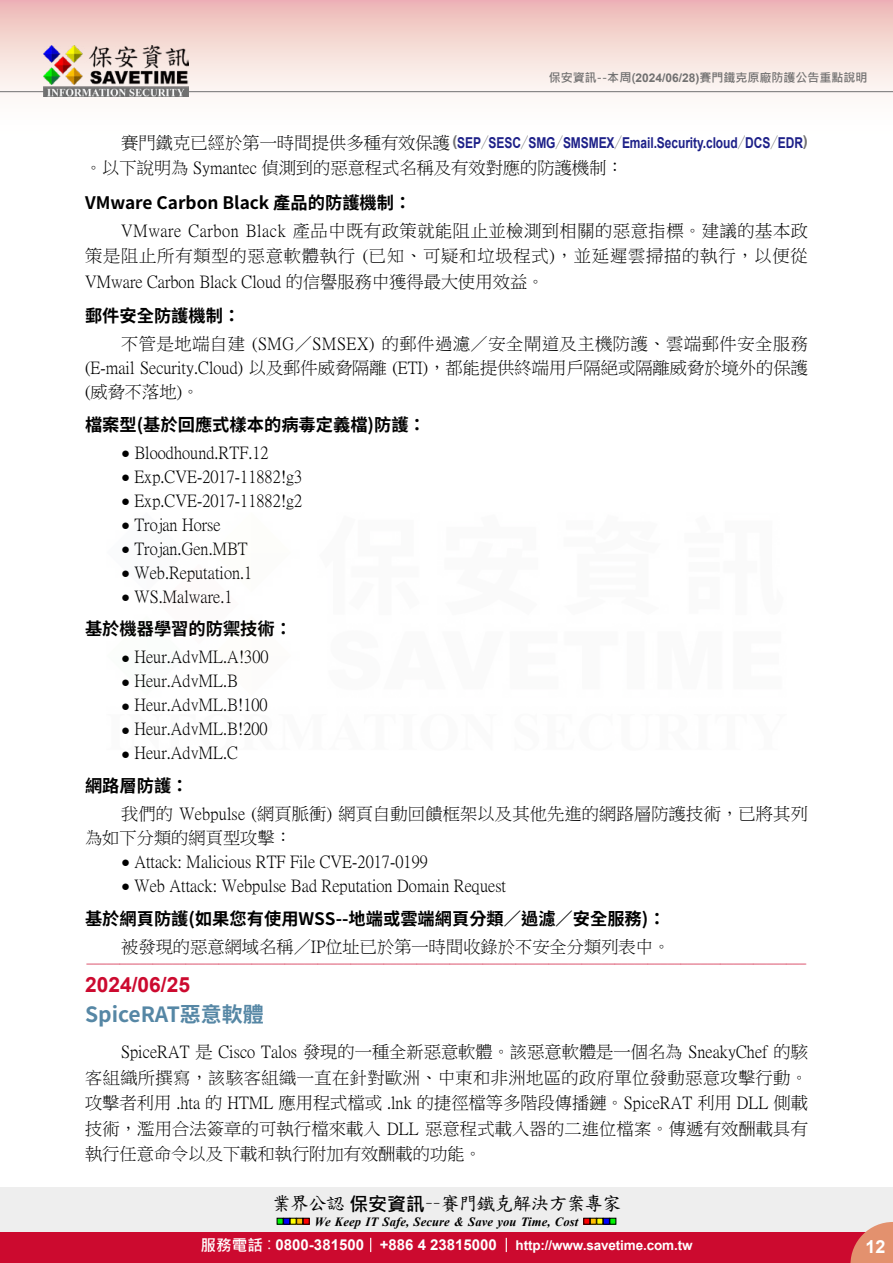
<style>
.page{position:relative;width:893px;height:1263px;background:#fff}
.page>*{position:absolute;margin:0;border:0;box-sizing:border-box;transform-origin:0 0}
.t1{font:700 21px "Source Han Sans TW";color:#5687a5}
.t2{font:700 21px "Arial";color:#cc0a2f}
.t3{font:18.9px "DF Kai Shu SB Estd BF";letter-spacing:-.05em;color:#000}
.t4{font:700 18px "Arial";color:#fff}
.t5{font:17.25px/25.5px "P Ming Li U";color:#000;text-align:justify}
.t6{font:700 17.25px "Source Han Sans TW";color:#000}
.t7{font:16.5px "DF Kai Shu SB Estd BF";color:#cc0a2f}
.t8{font:700 15px "Arial";letter-spacing:-.005em;color:#1d2088;scale:.8 1}
.t9{font:700 13.5px "Arial";letter-spacing:-.01em;color:#fff}
.t10{font:italic 700 12.6px "Times New Roman";letter-spacing:.005em;color:#000}
.t11{font:700 12px "Microsoft Jheng Hei";color:#727171}
.s1{font-family:"Arial"}
.s2{font-family:"P Ming Li U";font-weight:400;font-size:17.25px;color:#000}
.s3{color:#727171}
.s4{font-family:"Source Han Sans TW";font-weight:800;color:#727171}
.s5{font-family:"Arial";font-size:15px}
.s6{font-family:"Microsoft Jheng Hei";font-weight:700}
.s7{font-family:"Microsoft Jheng Hei";font-size:15.6px}
.s8{font-family:"Microsoft Jheng Hei";font-weight:400;font-size:15.6px}
.s9{font-size:15px}
</style>
<div class="page">
<div style="left:0;top:1187px;width:893px;height:49px;background:#eee"></div>
<svg style="left:277px;top:1218px;width:32px;height:6px"></svg>
<svg style="left:584px;top:1218px;width:32px;height:6px"></svg>
<div style="left:0;top:1232px;width:893px;height:31px;background:#cc0a2f"></div>
<svg style="left:850px;top:1222px;width:43px;height:41px"></svg>
<svg style="left:370px;top:1238px;width:1px;height:14px"></svg>
<svg style="left:506px;top:1238px;width:1px;height:14px"></svg>
<div style="left:0;top:0;width:893px;height:141px;background:linear-gradient(to bottom,#efc0bb,#fff)"></div>
<hr style="left:0;top:91px;width:893px;height:1px;background:#727171">
<img style="left:44px;top:46px;width:145px;height:51px">
<p class="t11" style="left:549px;top:70px;width:320px">保安資訊--本周(<span class="s1">2024/06/28)</span>賽門鐵克原廠防護公告重點說明</p>
<p class="t8" style="left:121px;top:132px;width:860px"><span class="s2">賽門鐵克已經於第一時間提供多種有效保護</span><span class="s3">(</span>SEP<span class="s4">／</span>SESC<span class="s4">／</span>SMG<span class="s4">／</span>SMSMEX<span class="s4">／</span>Email.Security.cloud<span class="s4">／</span>DCS<span class="s4">／</span>EDR<span class="s3">)</span></p>
<p class="t5" style="left:85px;top:155px;width:540px">。以下說明為 Symantec 偵測到的惡意程式名稱及有效對應的防護機制：</p>
<p class="t6" style="left:85px;top:193px;width:328px">VMware Carbon Black 產品的防護機制：</p>
<p class="t5" style="left:85px;top:218px;width:724px;text-indent:36px">VMware Carbon Black 產品中既有政策就能阻止並檢測到相關的惡意指標。建議的基本政策是阻止所有類型的惡意軟體執行 (已知、可疑和垃圾程式)，並延遲雲掃描的執行，以便從VMware Carbon Black Cloud 的信譽服務中獲得最大使用效益。</p>
<p class="t6" style="left:85px;top:306px;width:157px">郵件安全防護機制：</p>
<p class="t5" style="left:85px;top:332px;width:724px;line-height:24px;text-indent:36px">不管是地端自建 (SMG／SMSEX) 的郵件過濾／安全閘道及主機防護、雲端郵件安全服務(E-mail Security.Cloud) 以及郵件威脅隔離 (ETI)，都能提供終端用戶隔絕或隔離威脅於境外的保護(威脅不落地)。</p>
<p class="t6" style="left:85px;top:415px;width:342px">檔案型(基於回應式樣本的病毒定義檔)防護：</p>
<p class="t5" style="left:121px;top:440px;width:149px"><span class="s5">●</span> Bloodhound.RTF.12</p>
<p class="t5" style="left:121px;top:464px;width:183px"><span class="s5">●</span> Exp.CVE-2017-11882!g3</p>
<p class="t5" style="left:121px;top:488px;width:183px"><span class="s5">●</span> Exp.CVE-2017-11882!g2</p>
<p class="t5" style="left:121px;top:512px;width:101px"><span class="s5">●</span> Trojan Horse</p>
<p class="t5" style="left:121px;top:536px;width:128px"><span class="s5">●</span> Trojan.Gen.MBT</p>
<p class="t5" style="left:121px;top:560px;width:133px"><span class="s5">●</span> Web.Reputation.1</p>
<p class="t5" style="left:121px;top:584px;width:113px"><span class="s5">●</span> WS.Malware.1</p>
<p class="t6" style="left:85px;top:619px;width:209px">基於機器學習的防禦技術：</p>
<p class="t5" style="left:121px;top:644px;width:149px"><span class="s5">●</span> Heur.AdvML.A!300</p>
<p class="t5" style="left:121px;top:668px;width:118px"><span class="s5">●</span> Heur.AdvML.B</p>
<p class="t5" style="left:121px;top:692px;width:148px"><span class="s5">●</span> Heur.AdvML.B!100</p>
<p class="t5" style="left:121px;top:716px;width:148px"><span class="s5">●</span> Heur.AdvML.B!200</p>
<p class="t5" style="left:121px;top:740px;width:118px"><span class="s5">●</span> Heur.AdvML.C</p>
<p class="t6" style="left:85px;top:776px;width:105px">網路層防護：</p>
<p class="t5" style="left:85px;top:802px;width:724px;line-height:24px;text-indent:36px">我們的 Webpulse (網頁脈衝) 網頁自動回饋框架以及其他先進的網路層防護技術，已將其列為如下分類的網頁型攻擊：</p>
<p class="t5" style="left:121px;top:849px;width:308px"><span class="s5">●</span> Attack: Malicious RTF File CVE-2017-0199</p>
<p class="t5" style="left:121px;top:873px;width:386px"><span class="s5">●</span> Web Attack: Webpulse Bad Reputation Domain Request</p>
<p class="t6" style="left:85px;top:909px;width:582px">基於網頁防護(如果您有使用WSS--地端或雲端網頁分類／過濾／安全服務)：</p>
<p class="t5" style="left:121px;top:934px;width:551px">被發現的惡意網域名稱／IP位址已於第一時間收錄於不安全分類列表中。</p>
<p class="t7" style="left:86px;top:956px;width:723px">-------------------------------------------------------------------------------------------------------------</p>
<p class="t2" style="left:85px;top:970px;width:107px">2024/06/25</p>
<p class="t1" style="left:85px;top:1003px;width:180px">SpiceRAT惡意軟體</p>
<p class="t5" style="left:85px;top:1039px;width:725px;text-indent:36px">SpiceRAT 是 Cisco Talos 發現的一種全新惡意軟體。該惡意軟體是一個名為 SneakyChef 的駭客組織所撰寫，該駭客組織一直在針對歐洲、中東和非洲地區的政府單位發動惡意攻擊行動。攻擊者利用 .hta 的 HTML 應用程式檔或 .lnk 的捷徑檔等多階段傳播鏈。SpiceRAT 利用 DLL 側載技術，濫用合法簽章的可執行檔來載入 DLL 惡意程式載入器的二進位檔案。傳遞有效酬載具有執行任意命令以及下載和執行附加有效酬載的功能。</p>
<p class="t3" style="left:272px;top:1194px;width:351px">業界公認<span class="s6">保安資訊</span>－－賽門鐵克解決方案專家</p>
<p class="t10" style="left:315px;top:1212px;width:265px">We Keep IT Safe, Secure &amp; Save you Time, Cost</p>
<p class="t9" style="left:200px;top:1235px;width:494px"><span class="s7">服務電話</span><span class="s8">：</span><span class="s9">0800-381500 +886 4 23815000</span> http://www.savetime.com.tw</p>
<p class="t4" style="left:865px;top:1234px;width:22px">12</p>
</div>
